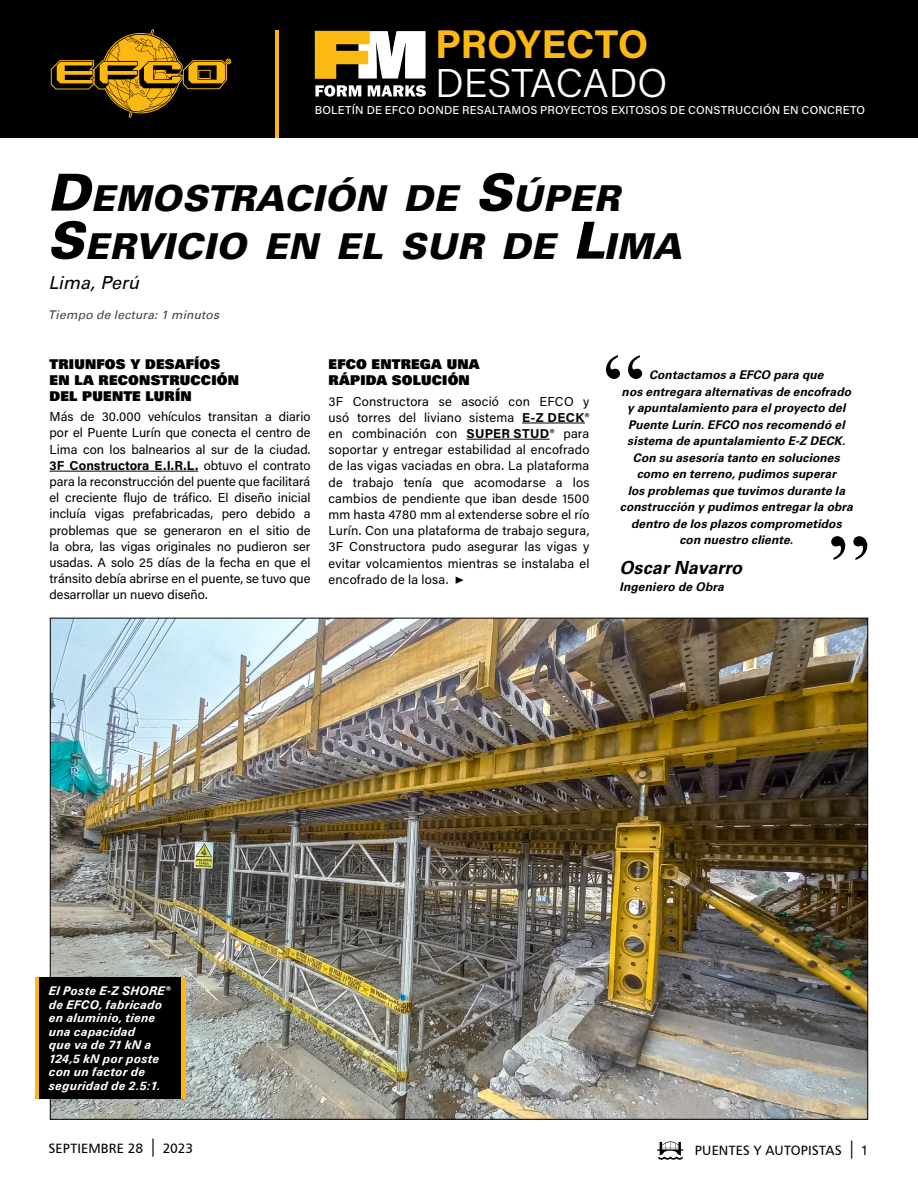
<style>
.page{position:relative;width:918px;height:1188px;background:#fff}
.page>*{position:absolute;margin:0;border:0;box-sizing:border-box;transform-origin:0 0}
.t1{font:300 40.05px "Acumin Pro";color:#fff}
.t2{font:700 40.05px "Acumin Pro";color:#fdb913}
.t3{font:700 39.45px "Acumin Pro";color:#fdb913}
.t4{font:300 39.45px "Acumin Pro";color:#fff}
.t5{font:italic 900 35.7px/48px "Univers LT Std";letter-spacing:.02em;color:#000}
.t6{font:italic 700 18px "Univers LT Std";color:#000}
.t7{font:italic 18px "Univers LT";color:#000}
.t8{font:13.5px/15.8px "Univers LT Std X Black";letter-spacing:.015em;color:#000}
.t9{font:13.5px "Humanist 777 BT Roman B";letter-spacing:.01em;color:#000}
.t10{font:12.9px/16.2px "Acumin Pro";letter-spacing:.005em;color:#000;text-align:justify}
.t11{font:italic 700 12px/16.5px "Univers LT Std";letter-spacing:.01em;color:#000;text-align:center}
.t12{font:italic 700 12px/13.5px "Univers LT";letter-spacing:.025em;color:#fff}
.t13{font:italic 12px "Univers LT";letter-spacing:.02em;color:#414042}
.t14{font:500 11.4px "Acumin Pro";letter-spacing:.015em;color:#fff}
.s1{font-size:51px}
.s2{font-weight:700}
</style>
<div class="page">
<svg style="left:657px;top:1141px;width:26px;height:19px"></svg>
<div style="left:0;top:0;width:918px;height:138px;background:#000"></div>
<hr style="left:275px;top:31px;width:3px;height:107px;background:#fdb913">
<svg style="left:51px;top:29px;width:181px;height:89px"></svg>
<svg style="left:315px;top:31px;width:111px;height:66px"></svg>
<hr style="left:50px;top:471px;width:148px;height:1px;background:#000">
<hr style="left:522px;top:423px;width:63px;height:1px;background:#000">
<hr style="left:467px;top:439px;width:83px;height:1px;background:#000">
<img style="left:52px;top:620px;width:814px;height:498px">
<svg style="left:606px;top:355px;width:36px;height:24px"></svg>
<svg style="left:831px;top:536px;width:36px;height:24px"></svg>
<div style="left:35px;top:977px;width:5px;height:122px;background:#fdb913"></div>
<div style="left:40px;top:977px;width:141px;height:122px;background:#000"></div>
<div style="left:181px;top:977px;width:5px;height:122px;background:#fdb913"></div>
<h1 class="t2" style="left:435px;top:16px;width:215px">PROYECTO</h1>
<h1 class="t1" style="left:435px;top:55px;width:234px">DESTACADO</h1>
<p class="t14" style="left:315px;top:102px;width:552px">BOLETÍN DE EFCO DONDE RESALTAMOS PROYECTOS EXITOSOS DE CONSTRUCCIÓN EN CONCRETO</p>
<h2 class="t3" style="left:460px;top:27px;width:174px">PROJECT</h2>
<h2 class="t4" style="left:460px;top:66px;width:131px">FOCUS</h2>
<h3 class="t5" style="left:47px;top:174px;width:636px"><span class="s1">D</span>EMOSTRACIÓN DE <span class="s1">S</span>ÚPER<br><span class="s1">S</span>ERVICIO EN EL SUR DE <span class="s1">L</span>IMA</h3>
<h3 class="t7" style="left:48px;top:272px;width:92px">Lima, Perú</h3>
<p class="t13" style="left:48px;top:307px;width:173px">Tiempo de lectura: 1 minutos</p>
<p class="t8" style="left:50px;top:356px;width:191px">TRIUNFOS Y DESAFÍOS<br>EN LA RECONSTRUCCIÓN<br>DEL PUENTE LURÍN</p>
<p class="t10" style="left:50px;top:408px;width:263px">Más de 30.000 vehículos transitan a diario por el Puente Lurín que conecta el centro de Lima con los balnearios al sur de la ciudad.<br><span class="s2">3F Constructora E.I.R.L.</span> obtuvo el contrato para la reconstrucción del puente que facilitará el creciente flujo de tráfico. El diseño inicial incluía vigas prefabricadas, pero debido a problemas que se generaron en el sitio de la obra, las vigas originales no pudieron ser usadas. A solo 25 días de la fecha en que el tránsito debía abrirse en el puente, se tuvo que desarrollar un nuevo diseño.</p>
<p class="t8" style="left:329px;top:356px;width:153px">EFCO ENTREGA UNA<br>RÁPIDA SOLUCIÓN</p>
<p class="t10" style="left:328px;top:392px;width:263px">3F Constructora se asoció con EFCO y usó torres del liviano sistema <span class="s2">E-Z DECK</span>® en combinación con <span class="s2">SUPER STUD</span>® para soportar y entregar estabilidad al encofrado de las vigas vaciadas en obra. La plataforma de trabajo tenía que acomodarse a los cambios de pendiente que iban desde 1500 mm hasta 4780 mm al extenderse sobre el río Lurín. Con una plataforma de trabajo segura, 3F Constructora pudo asegurar las vigas y evitar volcamientos mientras se instalaba el encofrado de la losa. ▶</p>
<p class="t11" style="left:620px;top:367px;width:235px">Contactamos a EFCO para que<br>nos entregara alternativas de encofrado y apuntalamiento para el proyecto del Puente Lurín. EFCO nos recomendó el sistema de apuntalamiento E-Z DECK.<br>Con su asesoría tanto en soluciones como en terreno, pudimos superar<br>los problemas que tuvimos durante la construcción y pudimos entregar la obra dentro de los plazos comprometidos con nuestro cliente.</p>
<h3 class="t6" style="left:619px;top:557px;width:124px">Oscar Navarro</h3>
<p class="t11" style="left:619px;top:578px;width:106px">Ingeniero de Obra</p>
<p class="t12" style="left:49px;top:984px;width:123px">El Poste E-Z SHORE® de EFCO, fabricado en aluminio, tiene una capacidad<br>que va de 71 kN a<br>124,5 kN por poste con un factor de seguridad de 2.5:1.</p>
<p class="t9" style="left:48px;top:1140px;width:96px">SEPTIEMBRE 28</p>
<p class="t9" style="left:163px;top:1140px;width:32px">2023</p>
<p class="t9" style="left:695px;top:1142px;width:149px">PUENTES Y AUTOPISTAS</p>
<p class="t9" style="left:861px;top:1142px;width:9px">1</p>
</div>
